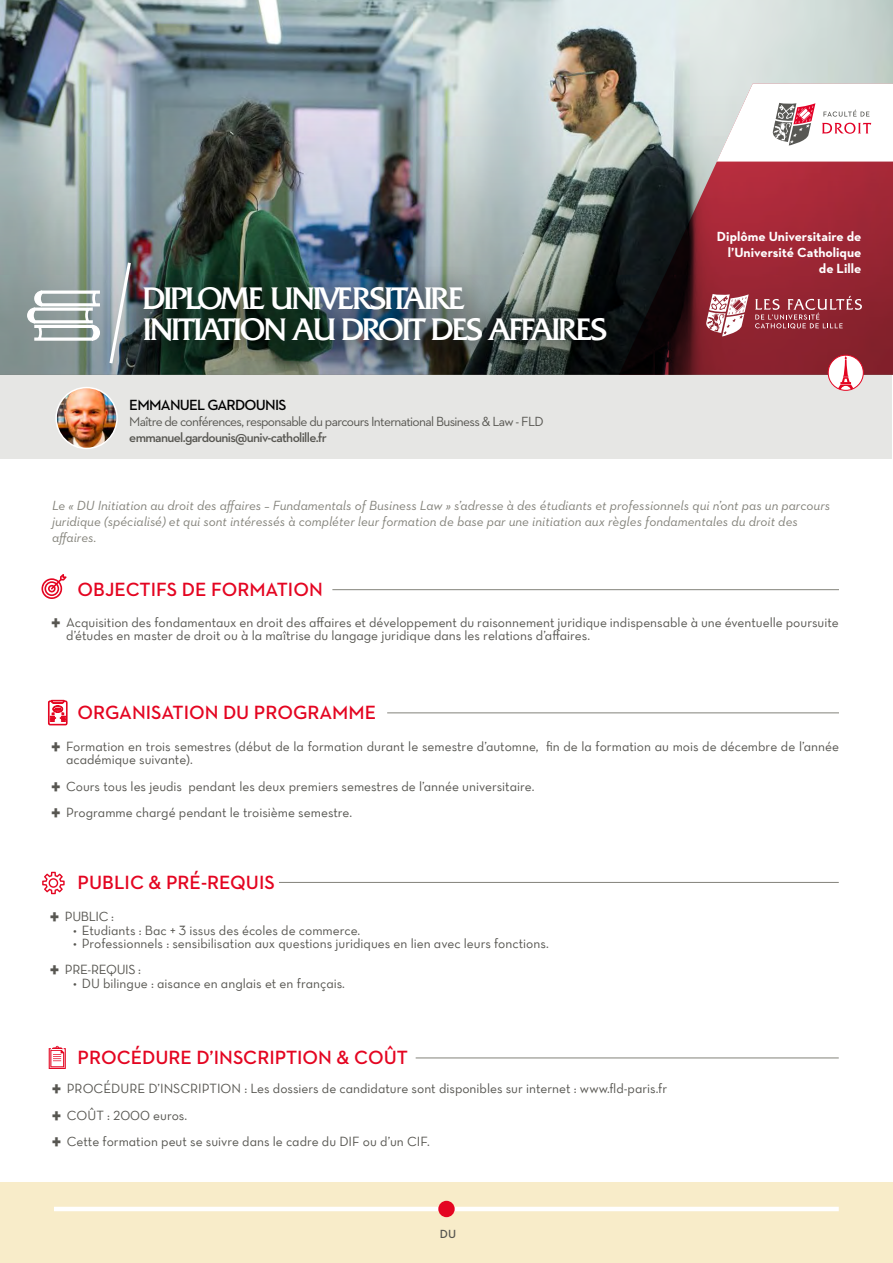
<style>
.page{position:relative;width:893px;height:1263px;background:#fff}
.page>*{position:absolute;margin:0;border:0;box-sizing:border-box;transform-origin:0 0}
.t1{font:30px/31.5px "Quadrat Serial";letter-spacing:-.05em;color:#fff}
.t2{font:600 19.5px "Neutraface 2 Text";color:#e40521}
.t3{font:600 15px "Neutraface 2 Text";letter-spacing:-.05em;color:#000}
.t4{font:13.5px/26.2px "Neutra Text Book Alt";color:#575651}
.t5{font:italic 13.5px/16.2px "Neutraface 2 Text";color:#83827a}
.t6{font:13.5px "Neutraface 2 Text";letter-spacing:-.05em;color:#575651}
.t7{font:700 13.5px/16.2px "Neutraface 2 Text";color:#fff;text-align:right}
.t8{font:600 13.5px "Neutraface 2 Text";letter-spacing:-.05em;color:#575651}
.t9{font:600 12px "Neutraface 2 Text";color:#575651}
.s1{font-family:"croix"}
</style>
<div class="page">
<img style="left:0;top:0;width:893px;height:375px">
<div style="left:0;top:375px;width:891px;height:84px;background:#e6e6e4"></div>
<svg style="left:619px;top:84px;width:274px;height:291px;background:#7e373f"></svg>
<svg style="left:717px;top:84px;width:176px;height:78px"></svg>
<div style="left:119px;top:263px;width:516px;height:109px;background:#000;opacity:.3"></div>
<svg style="left:107px;top:259px;width:26px;height:108px;background:#929ca2"></svg>
<div style="left:0;top:1183px;width:893px;height:80px;background:#f8ecc9"></div>
<svg style="left:41px;top:574px;width:26px;height:25px"></svg>
<hr style="left:332px;top:589px;width:507px;height:1px;background:#83827a">
<hr style="left:54px;top:1207px;width:785px;height:4px;background:#fff">
<div style="left:438px;top:1201px;width:17px;height:16px;background:#e40521;border-radius:50%"></div>
<img style="left:56px;top:388px;width:61px;height:60px;border-radius:30px">
<div style="left:55px;top:387px;width:63px;height:62px;border:2px solid #fff;border-radius:50%"></div>
<hr style="left:279px;top:882px;width:560px;height:1px;background:#83827a">
<div style="left:828px;top:355px;width:35px;height:35px;background:#fff;border-radius:50%"></div>
<svg style="left:836px;top:355px;width:19px;height:35px"></svg>
<div style="left:828px;top:355px;width:36px;height:36px;border:1px solid #e40521;border-radius:50%"></div>
<hr style="left:416px;top:1057px;width:423px;height:1px;background:#83827a">
<svg style="left:49px;top:1046px;width:17px;height:23px"></svg>
<svg style="left:26px;top:290px;width:75px;height:51px"></svg>
<svg style="left:755px;top:296px;width:107px;height:33px;background:#a04550"></svg>
<svg style="left:706px;top:294px;width:43px;height:42px"></svg>
<hr style="left:387px;top:712px;width:452px;height:1px;background:#83827a">
<svg style="left:48px;top:699px;width:19px;height:26px"></svg>
<svg style="left:42px;top:872px;width:23px;height:22px"></svg>
<h1 class="t1" style="left:143px;top:283px;width:465px">DIPLOME UNIVERSITAIRE<br>INITIATION AU DROIT DES AFFAIRES</h1>
<p class="t3" style="left:129px;top:395px;width:159px">EMMANUEL GARDOUNIS</p>
<p class="t6" style="left:129px;top:413px;width:416px">Maître de conférences, responsable du parcours International Business &amp; Law - FLD</p>
<p class="t8" style="left:129px;top:429px;width:199px">emmanuel.gardounis@univ-catholille.fr</p>
<p class="t7" style="left:717px;top:228px;width:146px">Diplôme Universitaire de l’Université Catholique de Lille</p>
<p class="t5" style="left:52px;top:497px;width:780px">Le « DU Initiation au droit des affaires – Fundamentals of Business Law » s’adresse à des étudiants et professionnels qui n’ont pas un parcours juridique (spécialisé) et qui sont intéressés à compléter leur formation de base par une initiation aux règles fondamentales du droit des affaires.</p>
<h2 class="t2" style="left:78px;top:577px;width:247px">OBJECTIFS DE FORMATION</h2>
<p class="t4" style="left:66px;top:615px;width:774px;line-height:13.5px;text-indent:-13px"><span class="s1">+</span> Acquisition des fondamentaux en droit des affaires et développement du raisonnement juridique indispensable à une éventuelle poursuite d’études en master de droit ou à la maîtrise du langage juridique dans les relations d’affaires.</p>
<h2 class="t2" style="left:78px;top:700px;width:300px">ORGANISATION DU PROGRAMME</h2>
<p class="t4" style="left:66px;top:739px;width:774px;line-height:13.5px;text-indent:-13px"><span class="s1">+</span> Formation en trois semestres (début de la formation durant le semestre d’automne, fin de la formation au mois de décembre de l’année académique suivante).</p>
<p class="t4" style="left:53px;top:773px;width:482px"><span class="s1">+</span> Cours tous les jeudis pendant les deux premiers semestres de l’année universitaire. <span class="s1">+</span> Programme chargé pendant le troisième semestre.</p>
<h2 class="t2" style="left:78px;top:870px;width:199px">PUBLIC &amp; PRÉ-REQUIS</h2>
<p class="t4" style="left:52px;top:903px;width:63px"><span class="s1">+</span> PUBLIC :</p>
<p class="t4" style="left:73px;top:916px;width:288px">• Etudiants : Bac + 3 issus des écoles de commerce.</p>
<p class="t4" style="left:52px;top:930px;width:498px;text-indent:21px">• Professionnels : sensibilisation aux questions juridiques en lien avec leurs fonctions. <span class="s1">+</span> PRE-REQUIS :</p>
<p class="t4" style="left:73px;top:970px;width:273px">• DU bilingue : aisance en anglais et en français.</p>
<h2 class="t2" style="left:78px;top:1045px;width:332px">PROCÉDURE D’INSCRIPTION &amp; COÛT</h2>
<p class="t4" style="left:54px;top:1075px;width:615px"><span class="s1">+</span> PROCÉDURE D’INSCRIPTION : Les dossiers de candidature sont disponibles sur internet : www.fld-paris.fr <span class="s1">+</span> COÛT : 2000 euros.<br><span class="s1">+</span> Cette formation peut se suivre dans le cadre du DIF ou d’un CIF.</p>
<p class="t9" style="left:440px;top:1226px;width:18px">DU</p>
</div>
